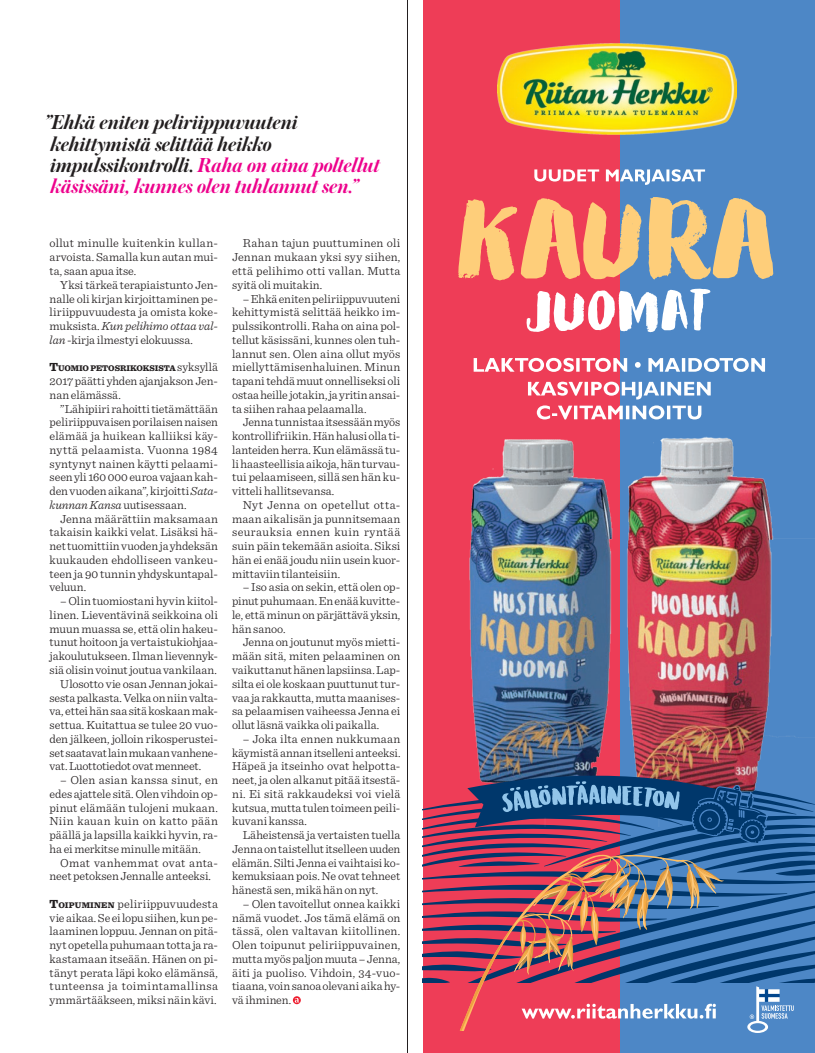
<style>
.page{position:relative;width:815px;height:1053px;background:#fff}
.page>*{position:absolute;margin:0;border:0;box-sizing:border-box;transform-origin:0 0}
._08_Äläys2{font:italic 600 21.25px/21.2px "Austin";letter-spacing:-.01em;color:#231f20}
._04_Teksti{font:300 12.25px/13.8px "Sentinel";color:#231f20;text-align:justify}
._04_Teksti_ei_sis{font:300 12.25px/13.8px "Sentinel";letter-spacing:.01em;color:#231f20;text-align:justify}
._04_Teksti_ei_sis-2{font:300 12.25px/13.8px "Sentinel";letter-spacing:-.01em;color:#231f20}
._04_Teksti_ei_sis-3{font:900 8.62px "Sentinel";letter-spacing:-.01em;color:#231f20}
.s1{color:#ed028c}
.s2{font-style:italic}
.s3{font-size:12.25px}
.s4{font-weight:300;font-size:12.25px}
.s5{font-weight:900}
.s6{font-weight:900;font-size:8.62px}
</style>
<div class="page">
<svg style="left:293px;top:996px;width:8px;height:8px"></svg>
<svg style="left:295px;top:997px;width:4px;height:5px"></svg>
<hr style="left:407px;top:0;width:1px;height:1052px;background:#231f20">
<div style="left:608px;top:0;width:207px;height:1052px;background:#4d87c6"></div>
<div style="left:423px;top:0;width:196px;height:1052px;background:#ee3d57"></div>
<img style="left:498px;top:41px;width:239px;height:94px">
<img style="left:469px;top:402px;width:151px;height:367px">
<img style="left:578px;top:412px;width:221px;height:357px">
<svg style="left:537px;top:405px;width:164px;height:14px"></svg>
<svg style="left:528px;top:381px;width:183px;height:18px"></svg>
<svg style="left:474px;top:358px;width:291px;height:14px"></svg>
<svg style="left:458px;top:198px;width:183px;height:82px"></svg>
<svg style="left:649px;top:197px;width:124px;height:82px"></svg>
<svg style="left:527px;top:289px;width:183px;height:43px"></svg>
<svg style="left:534px;top:169px;width:171px;height:16px"></svg>
<svg style="left:423px;top:769px;width:392px;height:263px"></svg>
<p class="_08_Äläys2" style="left:45px;top:111px;width:336px">”Ehkä eniten peliriippuvuuteni kehittymistä selittää heikko impulssikontrolli. <span class="s1">Raha on aina poltellut käsissäni, kunnes olen tuhlannut sen.”</span></p>
<p class="_04_Teksti" style="left:50px;top:236px;width:170px">ollut minulle kuitenkin kullan&shy;arvoista. Samalla kun autan mui&shy;ta, saan apua itse.</p>
<p class="_04_Teksti" style="left:50px;top:277px;width:170px;text-indent:11px">Yksi tärkeä terapiaistunto Jen&shy;nalle oli kirjan kirjoittaminen pe&shy;liriippuvuudesta ja omista koke&shy;muksista. <span class="s2">Kun pelihimo ottaa val&shy;lan</span> -kirja ilmestyi elokuussa.</p>
<p class="_04_Teksti_ei_sis-3" style="left:50px;top:361px;width:170px"><span class="s3">T</span>UOMIO PETOSRIKOKSISTA <span class="s4">syksyllä</span></p>
<p class="_04_Teksti_ei_sis-2" style="left:50px;top:373px;width:170px">2017 päätti yhden ajanjakson Jen&shy;nan elämässä.</p>
<p class="_04_Teksti" style="left:50px;top:401px;width:170px;text-indent:11px">”Lähipiiri rahoitti tietämättään peliriippuvaisen porilaisen naisen elämää ja huikean kalliiksi käy&shy;nyttä pelaamista. Vuonna 1984 syntynyt nainen käytti pelaami&shy;seen yli 160000 euroa vajaan kah&shy;den vuoden aikana”, kirjoitti <span class="s2">Sata&shy;kunnan Kansa</span> uutisessaan.</p>
<p class="_04_Teksti" style="left:50px;top:511px;width:170px;text-indent:11px">Jenna määrättiin maksamaan takaisin kaikki velat. Lisäksi hä&shy;net tuomittiin vuoden ja yhdeksän kuukauden ehdolliseen vankeu&shy;teen ja 90 tunnin yhdyskuntapal&shy;veluun.</p>
<p class="_04_Teksti" style="left:50px;top:593px;width:170px;text-indent:11px">– Olin tuomiostani hyvin kiitol&shy;linen. Lieventävinä seikkoina oli muun muassa se, että olin hakeu&shy;tunut hoitoon ja vertaistukiohjaa&shy;jakoulutukseen. Ilman lievennyk&shy;siä olisin voinut joutua vankilaan.</p>
<p class="_04_Teksti" style="left:50px;top:676px;width:170px;text-indent:11px">Ulosotto vie osan Jennan jokai&shy;sesta palkasta. Velka on niin valta&shy;va, ettei hän saa sitä koskaan mak&shy;settua. Kuitattua se tulee 20 vuo&shy;den jälkeen, jolloin rikosperustei&shy;set saatavat lain mukaan vanhene&shy;vat. Luottotiedot ovat menneet.</p>
<p class="_04_Teksti" style="left:50px;top:772px;width:170px;text-indent:11px">– Olen asian kanssa sinut, en edes ajattele sitä. Olen vihdoin op&shy;pinut elämään tulojeni mukaan.<br>Niin kauan kuin on katto pään päällä ja lapsilla kaikki hyvin, ra&shy;ha ei merkitse minulle mitään.</p>
<p class="_04_Teksti" style="left:50px;top:854px;width:170px;text-indent:11px">Omat vanhemmat ovat anta&shy;neet petoksen Jennalle anteeksi.</p>
<p class="_04_Teksti_ei_sis" style="left:50px;top:896px;width:170px"><span class="s5">T</span><span class="s6">OIPUMINEN</span> peliriippuvuudesta vie aikaa. Se ei lopu siihen, kun pe&shy;laaminen loppuu. Jennan on pitä&shy;nyt opetella puhumaan totta ja ra&shy;kastamaan itseään. Hänen on pi&shy;tänyt perata läpi koko elämänsä, tunteensa ja toimintamallinsa ymmärtääkseen, miksi näin kävi.</p>
<p class="_04_Teksti" style="left:232px;top:236px;width:170px;text-indent:11px">Rahan tajun puuttuminen oli Jennan mukaan yksi syy siihen, että pelihimo otti vallan. Mutta syitä oli muitakin.</p>
<p class="_04_Teksti" style="left:232px;top:291px;width:170px;text-indent:11px">– Ehkä eniten peliriippuvuuteni kehittymistä selittää heikko im&shy;pulssikontrolli. Raha on aina pol&shy;tellut käsissäni, kunnes olen tuh&shy;lannut sen. Olen aina ollut myös miellyttämisenhaluinen. Minun tapani tehdä muut onnelliseksi oli ostaa heille jotakin, ja yritin ansai&shy;ta siihen rahaa pelaamalla.</p>
<p class="_04_Teksti" style="left:232px;top:414px;width:170px;text-indent:11px">Jenna tunnistaa itsessään myös kontrollifriikin. Hän halusi olla ti&shy;lanteiden herra. Kun elämässä tu&shy;li haasteellisia aikoja, hän turvau&shy;tui pelaamiseen, sillä sen hän ku&shy;vitteli hallitsevansa.</p>
<p class="_04_Teksti" style="left:232px;top:497px;width:170px;text-indent:11px">Nyt Jenna on opetellut otta&shy;maan aikalisän ja punnitsemaan seurauksia ennen kuin ryntää suin päin tekemään asioita. Siksi hän ei enää joudu niin usein kuor&shy;mittaviin tilanteisiin.</p>
<p class="_04_Teksti" style="left:232px;top:579px;width:170px;text-indent:11px">– Iso asia on sekin, että olen op&shy;pinut puhumaan. En enää kuvitte&shy;le, että minun on pärjättävä yksin, hän sanoo.</p>
<p class="_04_Teksti" style="left:232px;top:634px;width:170px;text-indent:11px">Jenna on joutunut myös mietti&shy;mään sitä, miten pelaaminen on vaikuttanut hänen lapsiinsa. Lap&shy;silta ei ole koskaan puuttunut tur&shy;vaa ja rakkautta, mutta maanises&shy;sa pelaamisen vaiheessa Jenna ei ollut läsnä vaikka oli paikalla.</p>
<p class="_04_Teksti" style="left:232px;top:731px;width:170px;text-indent:11px">– Joka ilta ennen nukkumaan käymistä annan itselleni anteeksi.<br>Häpeä ja itseinho ovat helpotta&shy;neet, ja olen alkanut pitää itsestä&shy;ni. Ei sitä rakkaudeksi voi vielä kutsua, mutta tulen toimeen peili&shy;kuvani kanssa.</p>
<p class="_04_Teksti" style="left:232px;top:827px;width:170px;text-indent:11px">Läheistensä ja vertaisten tuella Jenna on taistellut itselleen uuden elämän. Silti Jenna ei vaihtaisi ko&shy;kemuksiaan pois. Ne ovat tehneet hänestä sen, mikä hän on nyt.</p>
<p class="_04_Teksti" style="left:232px;top:896px;width:170px;text-indent:11px">– Olen tavoitellut onnea kaikki nämä vuodet. Jos tämä elämä on tässä, olen valtavan kiitollinen.<br>Olen toipunut peliriippuvainen, mutta myös paljon muuta – Jenna, äiti ja puoliso. Vihdoin, 34-vuo&shy;tiaana, voin sanoa olevani aika hy&shy;vä ihminen.</p>
</div>
